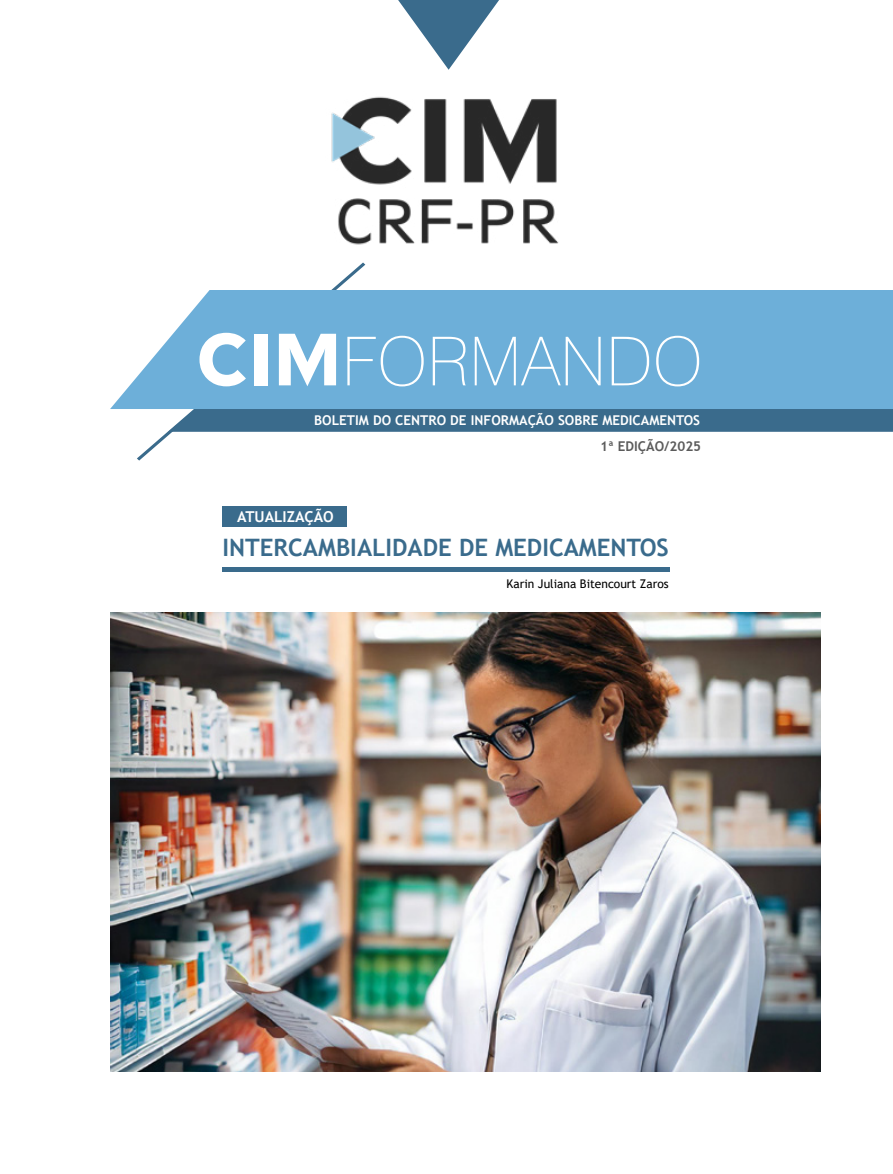
<style>
.page{position:relative;width:893px;height:1174px;background:#fff}
.page>*{position:absolute;margin:0;border:0;box-sizing:border-box;transform-origin:0 0}
.t1{font:100 67.5px "Swiss 721 BT";color:#fff}
.t2{font:700 24px "Trebuchet MS";color:#3a6b8c}
.t3{font:700 15px "Trebuchet MS";color:#fff}
.t4{font:700 13.5px "Trebuchet MS";color:#fff}
.t5{font:700 13.5px "Trebuchet MS";color:#5b5b5b}
.t6{font:12px "Trebuchet MS";color:#000}
.s1{font-family:"Geometric 706 BT Black B";font-weight:400}
</style>
<div class="page">
<svg style="left:137px;top:262px;width:229px;height:199px"></svg>
<div style="left:166px;top:409px;width:727px;height:23px;background:#3a6b8c"></div>
<div style="left:110px;top:290px;width:783px;height:119px;background:#6dafd9"></div>
<img style="left:331px;top:96px;width:228px;height:149px">
<div style="left:222px;top:567px;width:447px;height:5px;background:#3a6b8c"></div>
<svg style="left:398px;top:0;width:101px;height:70px"></svg>
<img style="left:110px;top:612px;width:710px;height:459px">
<div style="left:222px;top:506px;width:125px;height:21px;background:#3a6b8c"></div>
<h1 class="t1" style="left:196px;top:320px;width:508px"><span class="s1">CIM</span>FORMANDO</h1>
<p class="t4" style="left:314px;top:412px;width:387px">BOLETIM DO CENTRO DE INFORMAÇÃO SOBRE MEDICAMENTOS</p>
<p class="t5" style="left:600px;top:438px;width:103px">1ª EDIÇÃO/2025</p>
<p class="t3" style="left:237px;top:508px;width:98px">ATUALIZAÇÃO</p>
<h2 class="t2" style="left:223px;top:532px;width:448px">INTERCAMBIALIDADE DE MEDICAMENTOS</h2>
<p class="t6" style="left:506px;top:576px;width:164px">Karin Juliana Bitencourt Zaros</p>
</div>
